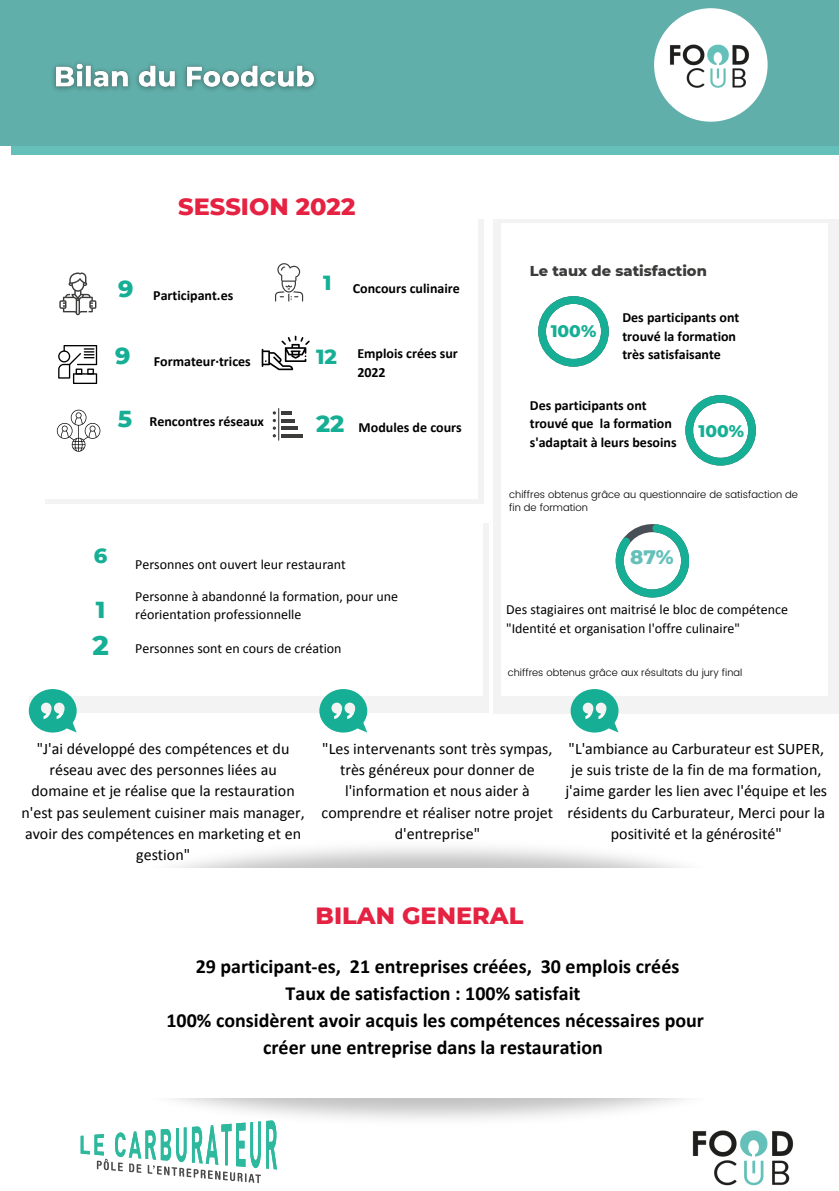
<style>
.page{position:relative;width:839px;height:1191px;background:#fff}
.page>*{position:absolute;margin:0;border:0;box-sizing:border-box;transform-origin:0 0}
.t1{font:800 27.4px "Montserrat";color:#16af95}
.t2{font:800 24px "Montserrat";color:#e52241}
.t3{font:800 23.6px "Montserrat";color:#16af95}
.t4{font:800 20.8px "Montserrat";color:#16af95}
.t5{font:700 20px "Calibri";color:#000}
.t6{font:800 19.8px "Montserrat";color:#66c0ba}
.t7{font:800 17px "Montserrat";color:#16af95}
.t8{font:16px/21.4px "Calibri";color:#000;text-align:center}
.t9{font:800 14.6px "Montserrat";color:#3c3c3b}
.t10{font:700 14px/18.6px "Calibri";color:#000}
.t11{font:14px/18.6px "Calibri";color:#000}
.t12{font:300 10px/13.4px "Poppins";color:#000}
</style>
<div class="page">
<div style="left:11px;top:44px;width:827px;height:110px;background:#66c0ba"></div>
<div style="left:0;top:0;width:838px;height:145px;background:#61afaa"></div>
<img style="left:654px;top:8px;width:114px;height:114px">
<div style="left:493px;top:219px;width:345px;height:495px;background:#f3f3f3"></div>
<div style="left:29px;top:523px;width:459px;height:190px;background:#f3f3f3"></div>
<div style="left:26px;top:523px;width:456px;height:172px;background:#fff"></div>
<div style="left:46px;top:219px;width:437px;height:285px;background:#f3f3f3"></div>
<div style="left:38px;top:214px;width:439px;height:285px;background:#fff"></div>
<div style="left:501px;top:223px;width:326px;height:472px;background:#fff"></div>
<hr style="left:281px;top:434px;width:22px;height:3px;background:#3c3c3b">
<hr style="left:281px;top:427px;width:17px;height:3px;background:#3c3c3b">
<svg style="left:273px;top:408px;width:21px;height:33px"></svg>
<svg style="left:275px;top:263px;width:28px;height:39px"></svg>
<svg style="left:59px;top:272px;width:37px;height:43px"></svg>
<svg style="left:538px;top:296px;width:70px;height:71px"></svg>
<svg style="left:615px;top:524px;width:74px;height:74px"></svg>
<svg style="left:685px;top:395px;width:70px;height:71px"></svg>
<svg style="left:57px;top:410px;width:43px;height:42px"></svg>
<svg style="left:29px;top:689px;width:48px;height:44px"></svg>
<img style="left:692px;top:1130px;width:102px;height:56px">
<svg style="left:81px;top:1120px;width:196px;height:63px"></svg>
<svg style="left:262px;top:336px;width:47px;height:34px"></svg>
<svg style="left:58px;top:345px;width:39px;height:39px"></svg>
<svg style="left:319px;top:689px;width:48px;height:44px"></svg>
<svg style="left:570px;top:689px;width:48px;height:44px"></svg>
<img style="left:53px;top:63px;width:263px;height:27px">
<p class="t2" style="left:178px;top:192px;width:179px">SESSION 2022</p>
<p class="t3" style="left:118px;top:274px;width:17px">9</p>
<p class="t3" style="left:115px;top:341px;width:17px">9</p>
<p class="t10" style="left:153px;top:287px;width:81px">Participant.es</p>
<p class="t10" style="left:154px;top:353px;width:98px">Formateur·trices</p>
<p class="t4" style="left:323px;top:270px;width:10px">1</p>
<p class="t10" style="left:353px;top:280px;width:109px">Concours culinaire</p>
<p class="t4" style="left:316px;top:344px;width:22px">12</p>
<p class="t10" style="left:357px;top:345px;width:102px">Emplois crées sur<br>2022</p>
<p class="t9" style="left:530px;top:262px;width:178px">Le taux de satisfaction</p>
<p class="t7" style="left:550px;top:320px;width:47px">100%</p>
<p class="t10" style="left:622px;top:309px;width:118px">Des participants ont trouvé la formation très satisfaisante</p>
<p class="t3" style="left:118px;top:404px;width:16px">5</p>
<p class="t10" style="left:149px;top:414px;width:116px">Rencontres réseaux</p>
<p class="t10" style="left:530px;top:397px;width:148px">Des participants ont trouvé que la formation s'adaptait à leurs besoins</p>
<p class="t3" style="left:316px;top:409px;width:30px">22</p>
<p class="t7" style="left:698px;top:420px;width:47px">100%</p>
<p class="t10" style="left:358px;top:419px;width:105px">Modules de cours</p>
<p class="t4" style="left:94px;top:543px;width:15px">6</p>
<p class="t11" style="left:135px;top:557px;width:212px">Personnes ont ouvert leur restaurant</p>
<p class="t12" style="left:509px;top:487px;width:290px">chiffres obtenus grâce au questionnaire de satisfaction de fin de formation</p>
<p class="t6" style="left:630px;top:545px;width:45px">87%</p>
<p class="t11" style="left:135px;top:588px;width:264px">Personne à abandonné la formation, pour une</p>
<p class="t3" style="left:96px;top:595px;width:11px">1</p>
<p class="t11" style="left:135px;top:606px;width:168px">réorientation professionnelle</p>
<p class="t1" style="left:92px;top:629px;width:18px">2</p>
<p class="t11" style="left:135px;top:640px;width:208px">Personnes sont en cours de création</p>
<p class="t11" style="left:506px;top:601px;width:283px">Des stagiaires ont maitrisé le bloc de compétence "Identité et organisation l'offre culinaire"</p>
<p class="t12" style="left:508px;top:666px;width:236px">chiffres obtenus grâce aux résultats du jury final</p>
<p class="t8" style="left:21px;top:739px;width:285px">"J'ai développé des compétences et du réseau avec des personnes liées au domaine et je réalise que la restauration n'est pas seulement cuisiner mais manager, avoir des compétences en marketing et en gestion"</p>
<p class="t8" style="left:321px;top:739px;width:233px">"Les intervenants sont très sympas, très généreux pour donner de l'information et nous aider à comprendre et réaliser notre projet d'entreprise"</p>
<p class="t8" style="left:565px;top:739px;width:263px">"L'ambiance au Carburateur est SUPER, je suis triste de la fin de ma formation, j'aime garder les lien avec l'équipe et les résidents du Carburateur, Merci pour la positivité et la générosité"</p>
<p class="t2" style="left:315px;top:901px;width:209px">BILAN GENERAL</p>
<p class="t5" style="left:196px;top:958px;width:485px">29 participant-es, 21 entreprises créées, 30 emplois créés</p>
<p class="t5" style="left:285px;top:985px;width:296px">Taux de satisfaction : 100% satisfait</p>
<p class="t5" style="left:166px;top:1012px;width:539px">100% considèrent avoir acquis les compétences nécessaires pour</p>
<p class="t5" style="left:263px;top:1039px;width:341px">créer une entreprise dans la restauration</p>
</div>
